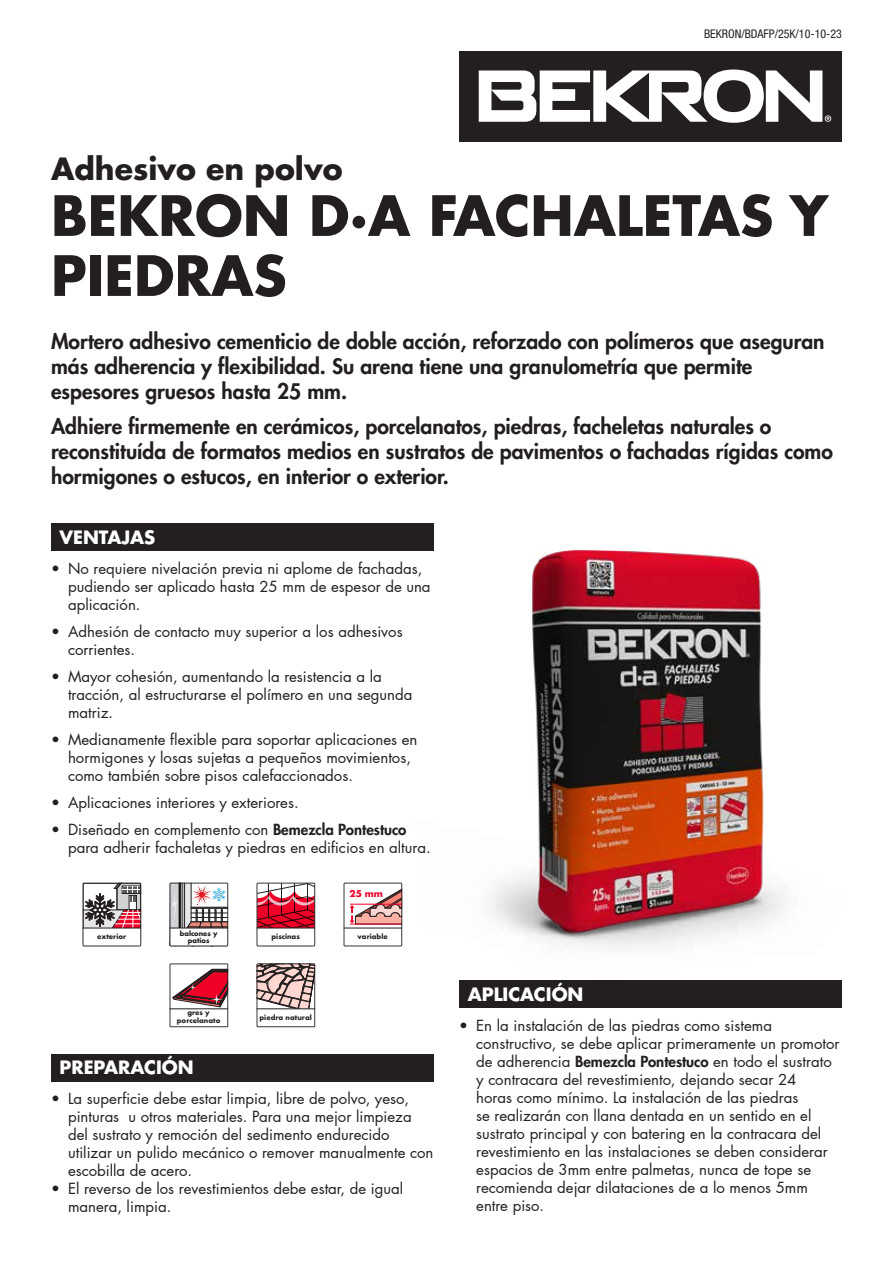
<style>
.page{position:relative;width:893px;height:1263px;background:#fff}
.page>*{position:absolute;margin:0;border:0;box-sizing:border-box;transform-origin:0 0}
.t1{font:700 54px/60px "Futura LT Pro";color:#231f20}
.t2{font:700 30px "Futura LT Pro";color:#231f20}
.t3{font:800 21px/25.2px "Futura LT Pro";color:#231f20}
.t4{font:700 18px "Futura LT Pro";color:#fff}
.t5{font:15px/18px "Futura LT Pro";color:#231f20}
.t6{font:condensed 12px "Helvetica Neue LT Std";color:#231f20}
.t7{font:700 9.15px "Futura";color:#ef0027}
.t8{font:700 6.75px/8.6px "Futura";color:#231f20;text-align:center}
.t9{font:700 6.75px/6.6px "Futura LT Pro";color:#231f20;text-align:center}
.s1{font-weight:800}
</style>
<div class="page">
<div style="left:459px;top:51px;width:383px;height:90px;background:#231f20"></div>
<svg style="left:479px;top:70px;width:352px;height:53px"></svg>
<div style="left:51px;top:1054px;width:383px;height:27px;background:#231f20"></div>
<div style="left:459px;top:981px;width:383px;height:27px;background:#231f20"></div>
<div style="left:51px;top:524px;width:383px;height:27px;background:#231f20"></div>
<svg style="left:170px;top:883px;width:58px;height:63px"></svg>
<svg style="left:170px;top:963px;width:58px;height:64px"></svg>
<svg style="left:83px;top:883px;width:58px;height:63px"></svg>
<svg style="left:257px;top:883px;width:58px;height:63px"></svg>
<svg style="left:257px;top:963px;width:59px;height:64px"></svg>
<svg style="left:344px;top:883px;width:58px;height:63px"></svg>
<img style="left:459px;top:551px;width:383px;height:430px">
<h2 class="t2" style="left:51px;top:146px;width:293px">Adhesivo en polvo</h2>
<p class="t6" style="left:704px;top:27px;width:139px">BEKRON/BDAFP/25K/10-10-23</p>
<h1 class="t1" style="left:51px;top:184px;width:779px">BEKRON D·A FACHALETAS Y<br>PIEDRAS</h1>
<h3 class="t3" style="left:51px;top:328px;width:775px">Mortero adhesivo cementicio de doble acción, reforzado con polímeros que aseguran más adherencia y flexibilidad. Su arena tiene una granulometría que permite espesores gruesos hasta 25 mm.</h3>
<h3 class="t3" style="left:51px;top:412px;width:783px">Adhiere firmemente en cerámicos, porcelanatos, piedras, facheletas naturales o reconstituída de formatos medios en sustratos de pavimentos o fachadas rígidas como hormigones o estucos, en interior o exterior.</h3>
<p class="t4" style="left:60px;top:523px;width:97px">VENTAJAS</p>
<p class="t5" style="left:68px;top:559px;width:364px;text-indent:-17px">• No requiere nivelación previa ni aplome de fachadas, pudiendo ser aplicado hasta 25 mm de espesor de una aplicación.</p>
<p class="t5" style="left:68px;top:622px;width:336px;text-indent:-17px">• Adhesión de contacto muy superior a los adhesivos corrientes.</p>
<p class="t5" style="left:68px;top:667px;width:346px;text-indent:-17px">• Mayor cohesión, aumentando la resistencia a la tracción, al estructurarse el polímero en una segunda matriz.</p>
<p class="t5" style="left:68px;top:730px;width:351px;text-indent:-17px">• Medianamente flexible para soportar aplicaciones en hormigones y losas sujetas a pequeños movimientos, como también sobre pisos calefaccionados.</p>
<p class="t5" style="left:51px;top:793px;width:249px">• Aplicaciones interiores y exteriores.</p>
<p class="t5" style="left:68px;top:820px;width:364px;text-indent:-17px">• Diseñado en complemento con <span class="s1">Bemezcla Pontestuco </span>para adherir fachaletas y piedras en edificios en altura.</p>
<p class="t9" style="left:180px;top:930px;width:39px">balcones y patios</p>
<p class="t8" style="left:97px;top:932px;width:31px">exterior</p>
<p class="t8" style="left:272px;top:932px;width:30px">piscinas</p>
<p class="t8" style="left:177px;top:1008px;width:45px">gres y porcelanato</p>
<p class="t4" style="left:60px;top:1053px;width:136px">PREPARACIÓN</p>
<p class="t8" style="left:260px;top:1013px;width:54px">piedra natural</p>
<p class="t7" style="left:350px;top:887px;width:35px">25 mm</p>
<p class="t8" style="left:358px;top:932px;width:32px">variable</p>
<p class="t5" style="left:68px;top:1089px;width:367px;text-indent:-17px">• La superficie debe estar limpia, libre de polvo, yeso, pinturas u otros materiales. Para una mejor limpieza del sustrato y remoción del sedimento endurecido utilizar un pulido mecánico o remover manualmente con escobilla de acero.</p>
<p class="t5" style="left:68px;top:1179px;width:337px;text-indent:-17px">• El reverso de los revestimientos debe estar, de igual manera, limpia.</p>
<p class="t4" style="left:468px;top:980px;width:117px">APLICACIÓN</p>
<p class="t5" style="left:476px;top:1016px;width:365px;text-indent:-17px">• En la instalación de las piedras como sistema constructivo, se debe aplicar primeramente un promotor de adherencia <span class="s1">Bemezcla Pontestuco</span> en todo el sustrato y contracara del revestimiento, dejando secar 24<br>horas como mínimo. La instalación de las piedras<br>se realizarán con llana dentada en un sentido en el sustrato principal y con batering en la contracara del revestimiento en las instalaciones se deben considerar espacios de 3mm entre palmetas, nunca de tope se recomienda dejar dilataciones de a lo menos 5mm entre piso.</p>
</div>
